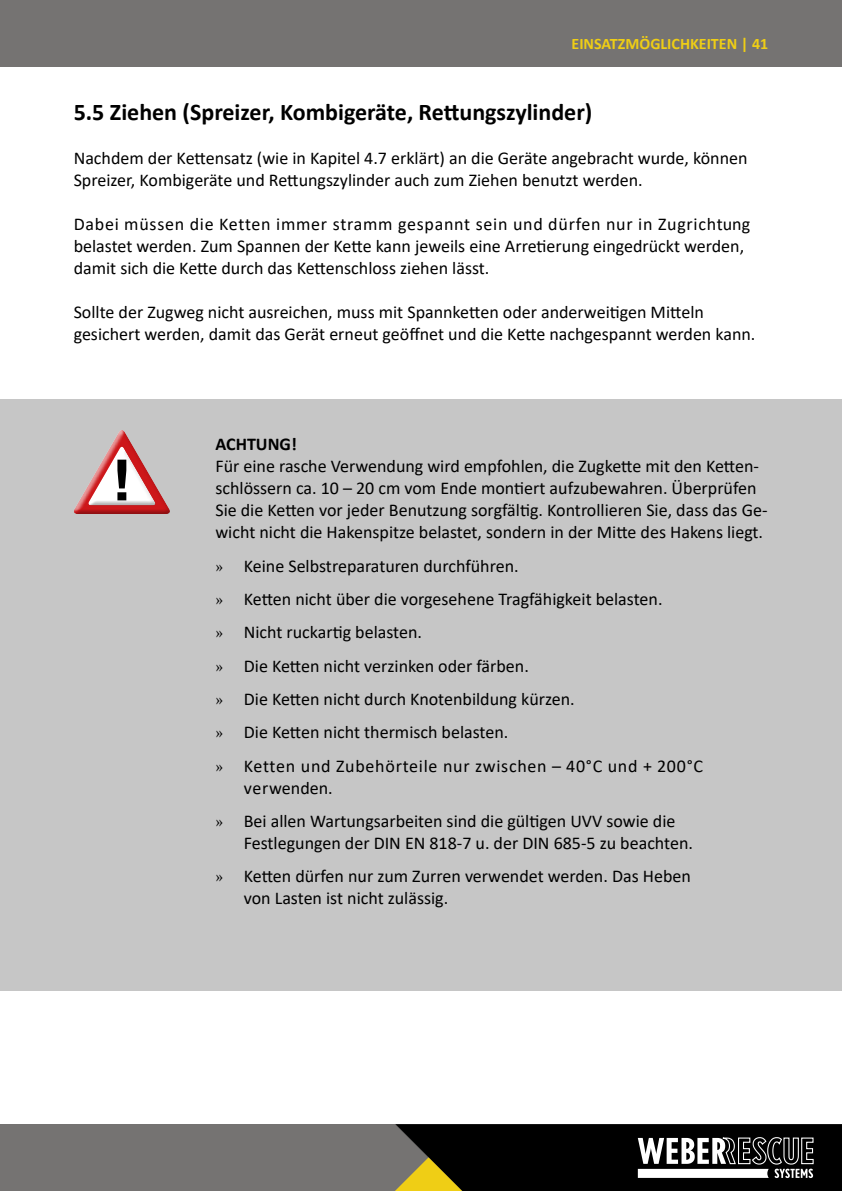
<style>
.page{position:relative;width:842px;height:1191px;background:#fff}
.page>*{position:absolute;margin:0;border:0;box-sizing:border-box;transform-origin:0 0}
.t1{font:700 24px "Calibri";color:#000}
.t2{font:18px/33.4px "Calibri";color:#000}
.t3{font:700 18px "Calibri";color:#000}
.t4{font:700 16px "Calibri";color:#efce15}
.s1{font-family:"Minion Pro"}
</style>
<div class="page">
<div style="left:0;top:0;width:842px;height:67px;background:#757372"></div>
<div style="left:0;top:1124px;width:842px;height:67px;background:#757372"></div>
<svg style="left:395px;top:1124px;width:447px;height:67px"></svg>
<div style="left:0;top:400px;width:842px;height:591px;background:#c6c6c6"></div>
<svg style="left:74px;top:430px;width:96px;height:84px"></svg>
<p class="t4" style="left:571px;top:32px;width:198px">EINSATZMÖGLICHKEITEN | 41</p>
<h1 class="t1" style="left:74px;top:95px;width:520px">5.5 Ziehen (Spreizer, Kombigeräte, Rettungszylinder)</h1>
<p class="t2" style="left:74px;top:147px;width:675px;line-height:22px">Nachdem der Kettensatz (wie in Kapitel 4.7 erklärt) an die Geräte angebracht wurde, können<br>Spreizer, Kombigeräte und Rettungszylinder auch zum Ziehen benutzt werden.</p>
<p class="t2" style="left:74px;top:213px;width:678px;line-height:22px">Dabei müssen die Ketten immer stramm gespannt sein und dürfen nur in Zugrichtung belastet werden. Zum Spannen der Kette kann jeweils eine Arretierung eingedrückt werden, damit sich die Kette durch das Kettenschloss ziehen lässt.</p>
<p class="t2" style="left:74px;top:301px;width:683px;line-height:22px">Sollte der Zugweg nicht ausreichen, muss mit Spannketten oder anderweitigen Mitteln gesichert werden, damit das Gerät erneut geöffnet und die Kette nachgespannt werden kann.</p>
<p class="t3" style="left:215px;top:431px;width:83px">ACHTUNG!</p>
<p class="t2" style="left:215px;top:455px;width:554px;line-height:22px">Für eine rasche Verwendung wird empfohlen, die Zugkette mit den Ketten&shy;schlössern ca. 10 – 20 cm vom Ende montiert aufzubewahren. Überprüfen Sie die Ketten vor jeder Benutzung sorgfältig. Kontrollieren Sie, dass das Ge&shy;wicht nicht die Hakenspitze belastet, sondern in der Mitte des Hakens liegt.</p>
<p class="t2" style="left:215px;top:548px;width:489px"><span class="s1">»</span> Keine Selbstreparaturen durchführen.<br><span class="s1">»</span> Ketten nicht über die vorgesehene Tragfähigkeit belasten.<br><span class="s1">»</span> Nicht ruckartig belasten.<br><span class="s1">»</span> Die Ketten nicht verzinken oder färben.<br><span class="s1">»</span> Die Ketten nicht durch Knotenbildung kürzen.<br><span class="s1">»</span> Die Ketten nicht thermisch belasten.<br><span class="s1">»</span> Ketten und Zubehörteile nur zwischen – 40°C und + 200°C</p>
<p class="t2" style="left:215px;top:770px;width:461px;text-indent:28px">verwenden.<br><span class="s1">»</span> Bei allen Wartungsarbeiten sind die gültigen UVV sowie die</p>
<p class="t2" style="left:215px;top:826px;width:479px;text-align:right">Festlegungen der DIN EN 818-7 u. der DIN 685-5 zu beachten.<br><span class="s1">»</span> Ketten dürfen nur zum Zurren verwendet werden. Das Heben</p>
<p class="t2" style="left:244px;top:881px;width:206px">von Lasten ist nicht zulässig.</p>
</div>
